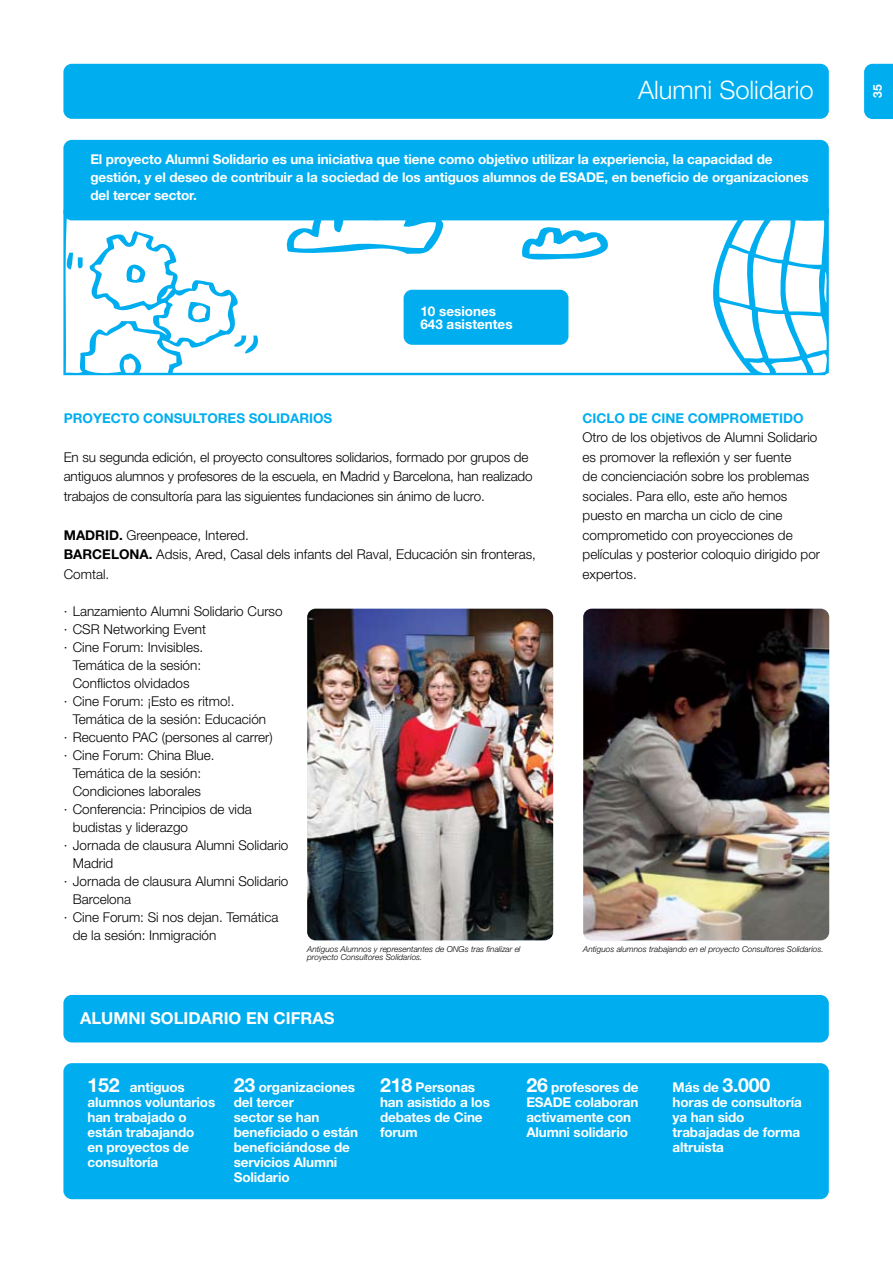
<style>
.page{position:relative;width:893px;height:1263px;background:#fff}
.page>*{position:absolute;margin:0;border:0;box-sizing:border-box;transform-origin:0 0}
.t1{font:300 25.5px "Helvetica Neue";color:#fff}
.t2{font:700 16.5px "Helvetica Neue";color:#fff}
.t3{font:300 13.5px/19.5px "Helvetica Neue";color:#000}
.t4{font:700 13.5px/15px "Helvetica Neue";letter-spacing:-.01em;color:#fff}
.t5{font:700 13.5px "Helvetica Neue";color:#00aeef}
.t6{font:700 12px "Helvetica Neue";color:#fff}
.t7{font:italic 300 8.25px/7.5px "Helvetica Neue";color:#000}
.s1{font-weight:700}
.s2{font-size:19.5px}
</style>
<div class="page">
<div style="left:864px;top:64px;width:29px;height:55px;background:#00aeef"></div>
<div style="left:63px;top:64px;width:766px;height:55px;background:#00aeef;border-radius:9px"></div>
<svg style="left:63px;top:214px;width:766px;height:161px"></svg>
<div style="left:404px;top:290px;width:164px;height:55px;background:#00aeef;border-radius:9px"></div>
<div style="left:63px;top:995px;width:766px;height:47px;background:#00aeef;border-radius:9px"></div>
<div style="left:63px;top:1063px;width:766px;height:136px;background:#00aeef;border-radius:9px"></div>
<div style="left:63px;top:140px;width:766px;height:80px;background:#00aeef;border-radius:9px"></div>
<img style="left:307px;top:609px;width:246px;height:331px">
<img style="left:583px;top:609px;width:246px;height:331px">
<h1 class="t1" style="left:638px;top:74px;width:177px">Alumni Solidario</h1>
<p class="t6" style="left:870px;top:98px;width:15px;rotate:-90deg">35</p>
<p class="t4" style="left:90px;top:150px;width:720px;line-height:18px">El proyecto Alumni Solidario es una iniciativa que tiene como objetivo utilizar la experiencia, la capacidad de gestión, y el deseo de contribuir a la sociedad de los antiguos alumnos de ESADE, en beneficio de organizaciones del tercer sector.</p>
<p class="t4" style="left:420px;top:304px;width:94px;line-height:13.5px">10 sesiones<br>643 asistentes</p>
<p class="t5" style="left:64px;top:410px;width:270px">PROYECTO CONSULTORES SOLIDARIOS</p>
<p class="t3" style="left:64px;top:447px;width:470px">En su segunda edición, el proyecto consultores solidarios, formado por grupos de antiguos alumnos y profesores de la escuela, en Madrid y Barcelona, han realizado trabajos de consultoría para las siguientes fundaciones sin ánimo de lucro.</p>
<p class="t3" style="left:64px;top:525px;width:474px"><span class="s1">MADRID.</span> Greenpeace, Intered.<br><span class="s1">BARCELONA.</span> Adsis, Ared, Casal dels infants del Raval, Educación sin fronteras,<br>Comtal.</p>
<p class="t3" style="left:64px;top:601px;width:220px">· Lanzamiento Alumni Solidario Curso</p>
<p class="t3" style="left:64px;top:619px;width:144px">· CSR Networking Event</p>
<p class="t3" style="left:64px;top:637px;width:141px">· Cine Forum: Invisibles.</p>
<p class="t3" style="left:73px;top:655px;width:130px">Temática de la sesión:</p>
<p class="t3" style="left:73px;top:673px;width:118px">Conflictos olvidados</p>
<p class="t3" style="left:64px;top:691px;width:172px">· Cine Forum: ¡Esto es ritmo!.</p>
<p class="t3" style="left:73px;top:709px;width:195px">Temática de la sesión: Educación</p>
<p class="t3" style="left:64px;top:727px;width:210px">· Recuento PAC (persones al carrer)</p>
<p class="t3" style="left:64px;top:745px;width:152px">· Cine Forum: China Blue.</p>
<p class="t3" style="left:73px;top:763px;width:130px">Temática de la sesión:</p>
<p class="t3" style="left:73px;top:781px;width:130px">Condiciones laborales</p>
<p class="t3" style="left:64px;top:799px;width:190px">· Conferencia: Principios de vida</p>
<p class="t3" style="left:73px;top:817px;width:117px">budistas y liderazgo</p>
<p class="t3" style="left:64px;top:835px;width:226px">· Jornada de clausura Alumni Solidario</p>
<p class="t3" style="left:73px;top:853px;width:42px">Madrid</p>
<p class="t3" style="left:64px;top:871px;width:226px">· Jornada de clausura Alumni Solidario</p>
<p class="t3" style="left:73px;top:889px;width:60px">Barcelona</p>
<p class="t3" style="left:64px;top:907px;width:216px">· Cine Forum: Si nos dejan. Temática</p>
<p class="t3" style="left:73px;top:925px;width:145px">de la sesión: Inmigración</p>
<p class="t5" style="left:583px;top:410px;width:222px">CICLO DE CINE COMPROMETIDO</p>
<p class="t3" style="left:583px;top:427px;width:239px">Otro de los objetivos de Alumni Solidario es promover la reflexión y ser fuente<br>de concienciación sobre los problemas sociales. Para ello, este año hemos puesto en marcha un ciclo de cine comprometido con proyecciones de películas y posterior coloquio dirigido por expertos.</p>
<p class="t7" style="left:307px;top:945px;width:215px">Antiguos Alumnos y representantes de ONGs tras finalizar el proyecto Consultores Solidarios.</p>
<p class="t7" style="left:583px;top:945px;width:242px">Antiguos alumnos trabajando en el proyecto Consultores Solidarios.</p>
<p class="t2" style="left:80px;top:1008px;width:256px">ALUMNI SOLIDARIO EN CIFRAS</p>
<p class="t4" style="left:87px;top:1079px;width:129px"><span class="s2">152</span> antiguos alumnos voluntarios han trabajado o están trabajando<br>en proyectos de consultoría</p>
<p class="t4" style="left:234px;top:1079px;width:126px"><span class="s2">23</span> organizaciones del tercer<br>sector se han beneficiado o están beneficiándose de servicios Alumni<br>Solidario</p>
<p class="t4" style="left:380px;top:1079px;width:111px"><span class="s2">218</span> Personas han asistido a los debates de Cine forum</p>
<p class="t4" style="left:526px;top:1079px;width:114px"><span class="s2">26</span> profesores de<br>ESADE colaboran activamente con<br>Alumni solidario</p>
<p class="t4" style="left:673px;top:1079px;width:131px">Más de <span class="s2">3.000 </span>horas de consultoría ya han sido trabajadas de forma altruista</p>
</div>
